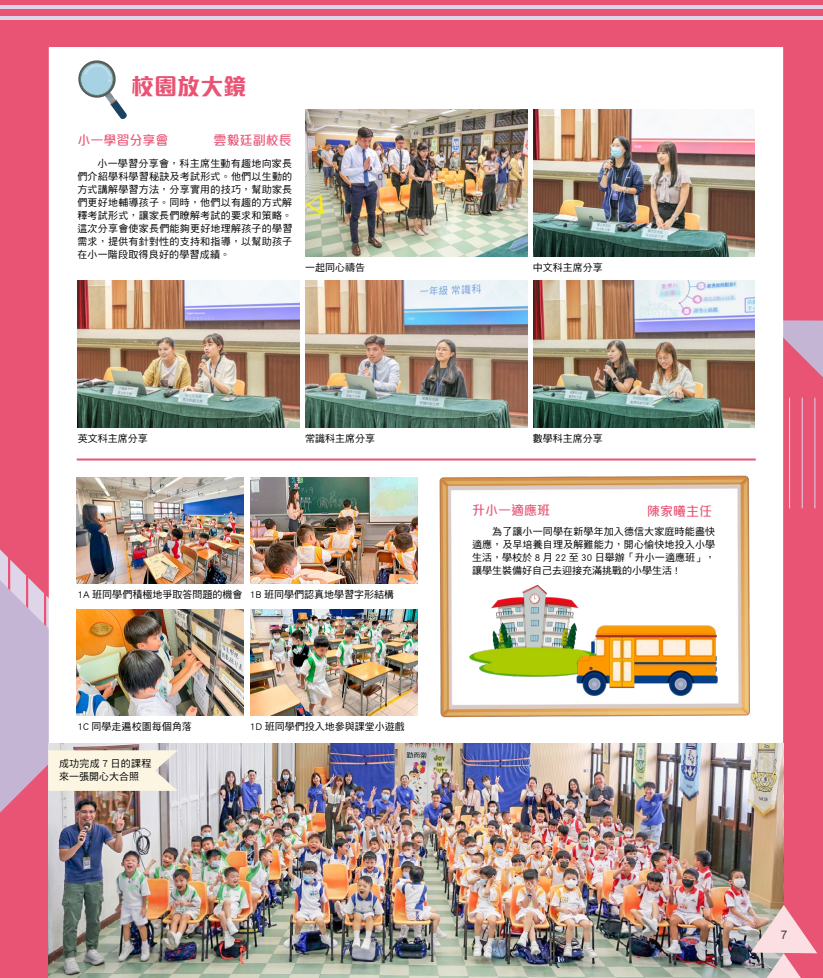
<style>
.page{position:relative;width:823px;height:978px;background:#fff}
.page>*{position:absolute;margin:0;border:0;box-sizing:border-box;transform-origin:0 0}
.t1{font:800 23px "M Elle HK";color:#e95475}
.t2{font:500 13px "M Elle HK";color:#e95475}
.t3{font:12px "Arial";color:#464646}
.t4{font:10px/13px "DF Hei Std W5";color:#000;text-align:justify}
</style>
<div class="page">
<div style="left:0;top:0;width:822px;height:978px;background:#e95475"></div>
<hr style="left:0;top:16px;width:822px;height:4px;background:#dfd5e8">
<hr style="left:0;top:5px;width:822px;height:4px;background:#dfd5e8">
<svg style="left:782px;top:320px;width:40px;height:57px"></svg>
<hr style="left:788px;top:398px;width:1px;height:110px;background:#dfd5e8">
<hr style="left:801px;top:398px;width:1px;height:110px;background:#dfd5e8">
<hr style="left:813px;top:398px;width:1px;height:110px;background:#dfd5e8">
<hr style="left:822px;top:398px;width:1px;height:110px;background:#dfd5e8">
<div style="left:49px;top:47px;width:733px;height:697px;background:#fff"></div>
<img style="left:78px;top:280px;width:221px;height:148px">
<img style="left:305px;top:280px;width:221px;height:148px">
<img style="left:178px;top:609px;width:65px;height:106px">
<img style="left:305px;top:109px;width:221px;height:147px">
<img style="left:76px;top:477px;width:167px;height:106px">
<img style="left:533px;top:280px;width:221px;height:148px">
<img style="left:250px;top:609px;width:167px;height:106px">
<img style="left:533px;top:109px;width:221px;height:147px">
<img style="left:250px;top:477px;width:167px;height:106px">
<hr style="left:77px;top:459px;width:678px;height:2px;background:#e95475">
<img style="left:48px;top:744px;width:734px;height:234px">
<img style="left:419px;top:454px;width:355px;height:284px">
<img style="left:0;top:549px;width:178px;height:264px">
<svg style="left:750px;top:905px;width:66px;height:73px"></svg>
<img style="left:452px;top:575px;width:156px;height:113px">
<img style="left:560px;top:613px;width:169px;height:90px">
<svg style="left:76px;top:58px;width:51px;height:61px"></svg>
<h1 class="t1" style="left:131px;top:70px;width:116px">校園放大鏡</h1>
<h2 class="t2" style="left:77px;top:131px;width:93px">小一學習分享會</h2>
<h2 class="t2" style="left:213px;top:131px;width:79px">雲毅廷副校長</h2>
<p class="t4" style="left:77px;top:157px;width:216px">　　小一學習分享會，科主席生動有趣地向家長們介紹學科學習秘訣及考試形式。他們以生動的方式講解學習方法，分享實用的技巧，幫助家長們更好地輔導孩子。同時，他們以有趣的方式解釋考試形式，讓家長們瞭解考試的要求和策略。這次分享會使家長們能夠更好地理解孩子的學習需求，提供有針對性的支持和指導，以幫助孩子在小一階段取得良好的學習成績。</p>
<p class="t4" style="left:305px;top:261px;width:61px">一起同心禱告</p>
<p class="t4" style="left:78px;top:432px;width:71px">英文科主席分享</p>
<p class="t4" style="left:305px;top:432px;width:71px">常識科主席分享</p>
<p class="t4" style="left:78px;top:587px;width:166px">1A 班同學們積極地爭取答問題的機會</p>
<p class="t4" style="left:250px;top:587px;width:145px">1B 班同學們認真地學習字形結構</p>
<p class="t4" style="left:78px;top:720px;width:115px">1C 同學走遍校園每個角落</p>
<p class="t4" style="left:59px;top:757px;width:94px">成功完成 7 日的課程來一張開心大合照</p>
<p class="t4" style="left:250px;top:720px;width:156px">1D 班同學們投入地參與課堂小遊戲</p>
<p class="t4" style="left:532px;top:261px;width:71px">中文科主席分享</p>
<p class="t4" style="left:532px;top:432px;width:71px">數學科主席分享</p>
<h2 class="t2" style="left:471px;top:501px;width:79px">升小一適應班</h2>
<h2 class="t2" style="left:647px;top:502px;width:66px">陳家曦主任</h2>
<p class="t4" style="left:472px;top:525px;width:244px">　　為了讓小一同學在新學年加入德信大家庭時能盡快適應，及早培養自理及解難能力，開心愉快地投入小學生活，學校於 8 月 22 至 30 日舉辦「升小一適應班」，讓學生裝備好自己去迎接充滿挑戰的小學生活 !</p>
<p class="t3" style="left:780px;top:927px;width:8px">7</p>
</div>
